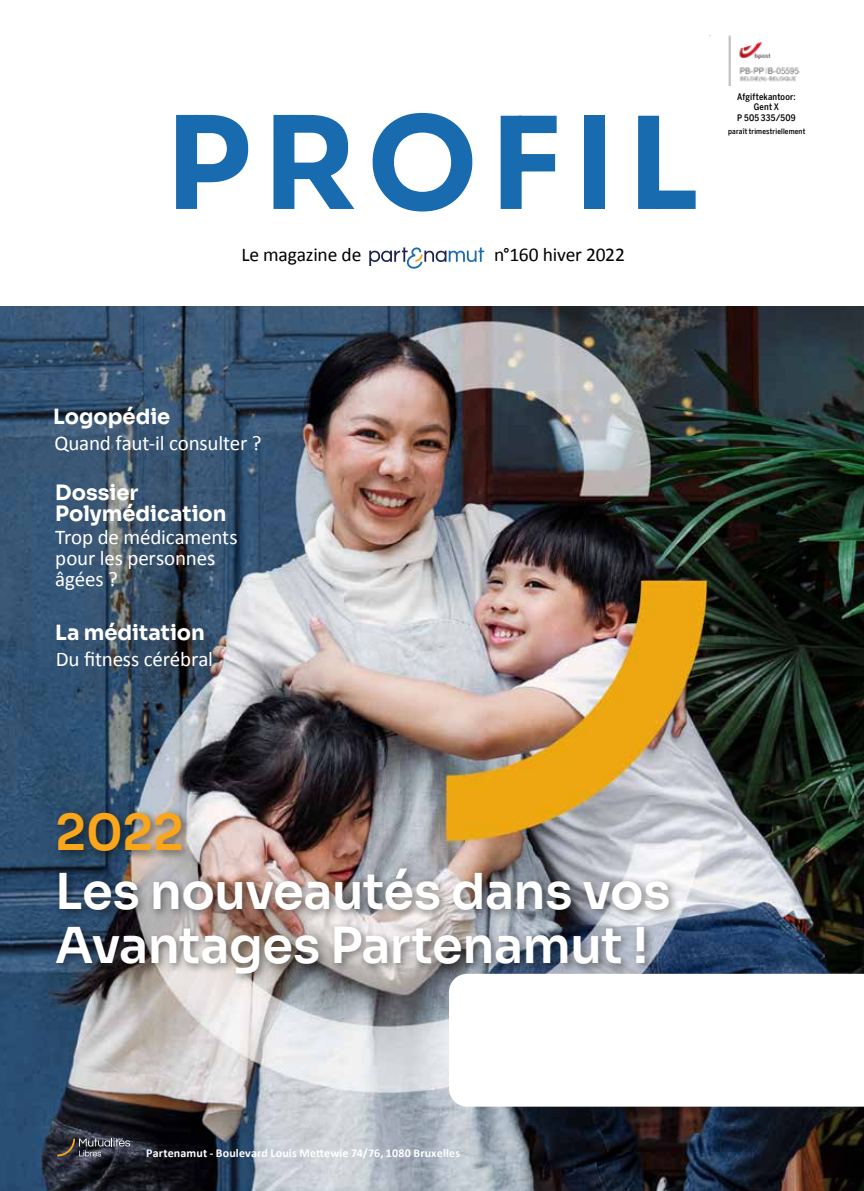
<style>
.page{position:relative;width:864px;height:1191px;background:#fff}
.page>*{position:absolute;margin:0;border:0;box-sizing:border-box;transform-origin:0 0}
.t1{font:127.65px "Sora";letter-spacing:.095em;color:#196bb0}
.t2{font:49.5px/54px "Sora";letter-spacing:-.01em;color:#fff}
.t3{font:49.5px "Sora";color:#faa61a}
.t4{font:21px/21px "Calibri";letter-spacing:-.01em;color:#fff}
.t5{font:21px/21px "Sora";letter-spacing:-.005em;color:#fff}
.t6{font:19.5px "Calibri";letter-spacing:-.01em;color:#000}
.t7{font:700 12px "Calibri";letter-spacing:.01em;color:#fff}
.t8{font:500 9px/10.5px "Benton Sans Cond";letter-spacing:.02em;color:#000;text-align:center}
.t9{font:500 7.5px "Benton Sans Cond";letter-spacing:.02em;color:#000}
</style>
<div class="page">
<img style="left:0;top:306px;width:863px;height:885px">
<img style="left:709px;top:35px;width:91px;height:50px">
<svg style="left:369px;top:247px;width:115px;height:22px"></svg>
<svg style="left:57px;top:1138px;width:73px;height:18px"></svg>
<svg style="left:449px;top:973px;width:414px;height:133px"></svg>
<div style="left:52px;top:863px;width:627px;height:122px;background:#000;opacity:.46"></div>
<div style="left:52px;top:807px;width:141px;height:56px;background:#000;opacity:.59"></div>
<h1 class="t1" style="left:165px;top:58px;width:534px">PROFIL</h1>
<p class="t6" style="left:241px;top:242px;width:121px">Le magazine de</p>
<p class="t6" style="left:494px;top:242px;width:132px">n°160 hiver 2022</p>
<p class="t8" style="left:736px;top:91px;width:60px">Afgiftekantoor:<br>Gent X<br>P 505 335/509</p>
<p class="t9" style="left:728px;top:127px;width:78px">paraît trimestriellement</p>
<p class="t5" style="left:53px;top:404px;width:118px">Logopédie</p>
<p class="t4" style="left:54px;top:432px;width:208px">Quand faut-il consulter ?</p>
<p class="t5" style="left:55px;top:480px;width:172px">Dossier<br>Polymédication</p>
<p class="t4" style="left:55px;top:526px;width:184px">Trop de médicaments pour les personnes âgées ?</p>
<p class="t5" style="left:55px;top:620px;width:151px">La méditation</p>
<p class="t4" style="left:56px;top:649px;width:159px">Du fitness cérébral</p>
<h2 class="t3" style="left:55px;top:791px;width:130px">2022</h2>
<h2 class="t2" style="left:55px;top:860px;width:616px">Les nouveautés dans vos<br>Avantages Partenamut !</h2>
<p class="t7" style="left:146px;top:1145px;width:315px">Partenamut - Boulevard Louis Mettewie 74/76, 1080 Bruxelles</p>
</div>
